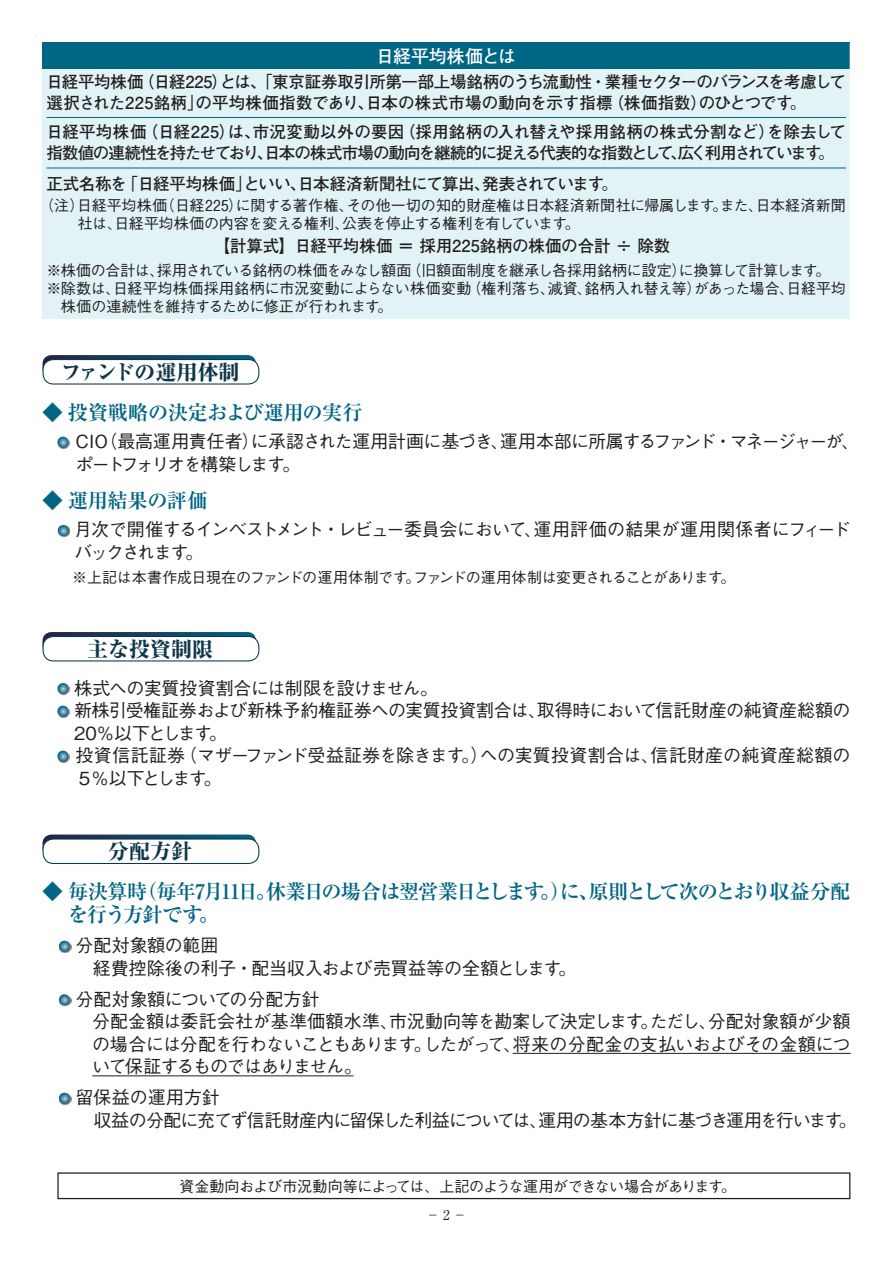
<style>
.page{position:relative;width:893px;height:1263px;background:#fff}
.page>*{position:absolute;margin:0;border:0;box-sizing:border-box;transform-origin:0 0}
.t1{font:800 21px "Ryumin Pro";color:#0e374a}
.t2{font:700 20.25px/23.2px "Ryumin Pro";letter-spacing:-.06em;color:#016584}
.t3{font:700 20.25px "Ryumin Pro";letter-spacing:-.02em;color:#016584}
.t4{font:700 20.25px "Ryumin Pro";letter-spacing:-.015em;color:#016584}
.t5{font:500 18px/22.5px "Gothic BBB Pro";letter-spacing:-.03em;color:#231f20}
.t6{font:500 18px/22.5px "Gothic BBB Pro";letter-spacing:-.06em;color:#231f20}
.t7{font:700 18px "Futo Go B101 Pro";letter-spacing:-.02em;color:#fff}
.t8{font:700 16.5px/21px "Futo Go B101 Pro";letter-spacing:-.03em;color:#231f20}
.t9{font:700 16.5px "Futo Go B101 Pro";letter-spacing:-.01em;color:#231f20}
.t10{font:500 15px/18px "Gothic BBB Pro";letter-spacing:-.025em;color:#231f20}
.t11{font:500 15px "Gothic BBB Pro";letter-spacing:-.005em;color:#231f20}
.t12{font:13.5px "Ryumin Pro";color:#231f20}
.s1{font-family:"Gothic BBB Pro";font-weight:500}
</style>
<div class="page">
<div style="left:42px;top:43px;width:808px;height:26px;background:#016584"></div>
<div style="left:42px;top:69px;width:808px;height:249px;background:#e2f3f6"></div>
<hr style="left:47px;top:117px;width:799px;height:1px;background:#016584">
<hr style="left:47px;top:168px;width:799px;height:1px;background:#016584">
<svg style="left:58px;top:437px;width:12px;height:12px"></svg>
<svg style="left:58px;top:525px;width:12px;height:12px"></svg>
<svg style="left:43px;top:355px;width:213px;height:11px"></svg>
<div style="left:43px;top:360px;width:216px;height:24px;background:#fff;border-radius:10px"></div>
<div style="left:43px;top:359px;width:216px;height:25px;border:1px solid #0e374a;border-radius:10px"></div>
<svg style="left:58px;top:683px;width:12px;height:12px"></svg>
<svg style="left:58px;top:706px;width:12px;height:12px"></svg>
<svg style="left:58px;top:751px;width:12px;height:12px"></svg>
<svg style="left:43px;top:632px;width:213px;height:11px"></svg>
<div style="left:43px;top:636px;width:216px;height:25px;background:#fff;border-radius:10px"></div>
<div style="left:43px;top:636px;width:216px;height:25px;border:1px solid #0e374a;border-radius:10px"></div>
<hr style="left:513px;top:1053px;width:338px;height:1px;background:#231f20">
<hr style="left:92px;top:1075px;width:261px;height:1px;background:#231f20">
<svg style="left:59px;top:941px;width:12px;height:12px"></svg>
<svg style="left:59px;top:994px;width:12px;height:12px"></svg>
<svg style="left:59px;top:1093px;width:12px;height:12px"></svg>
<svg style="left:43px;top:834px;width:213px;height:11px"></svg>
<div style="left:43px;top:839px;width:216px;height:24px;background:#fff;border-radius:10px"></div>
<div style="left:43px;top:838px;width:216px;height:26px;border:1px solid #0e374a;border-radius:10px"></div>
<div style="left:57px;top:1172px;width:793px;height:27px;border:1px solid #231f20"></div>
<p class="t7" style="left:376px;top:41px;width:141px">日経平均株価とは</p>
<p class="t8" style="left:47px;top:69px;width:801px">日経平均株価（日経225）とは、「東京証券取引所第一部上場銘柄のうち流動性・業種セクターのバランスを考慮して選択された225銘柄」の平均株価指数であり、日本の株式市場の動向を示す指標（株価指数）のひとつです。</p>
<p class="t8" style="left:47px;top:119px;width:801px">日経平均株価（日経225）は、市況変動以外の要因（採用銘柄の入れ替えや採用銘柄の株式分割など）を除去して指数値の連続性を持たせており、日本の株式市場の動向を継続的に捉える代表的な指数として、広く利用されています。</p>
<p class="t8" style="left:47px;top:171px;width:573px">正式名称を「日経平均株価」といい、日本経済新聞社にて算出、発表されています。</p>
<p class="t10" style="left:78px;top:194px;width:769px;text-indent:-39px">（注）日経平均株価（日経₂₂₅）に関する著作権、その他一切の知的財産権は日本経済新聞社に帰属します。また、日本経済新聞社は、日経平均株価の内容を変える権利、公表を停止する権利を有しています。</p>
<p class="t9" style="left:214px;top:233px;width:458px">【計算式】日経平均株価 ＝ 採用225銘柄の株価の合計 ÷ 除数</p>
<p class="t10" style="left:47px;top:260px;width:785px">※株価の合計は、採用されている銘柄の株価をみなし額面（旧額面制度を継承し各採用銘柄に設定）に換算して計算します。</p>
<p class="t11" style="left:47px;top:276px;width:801px">※ 除数は、日経平均株価採用銘柄に市況変動によらない株価変動（権利落ち、減資、銘柄入れ替え等）があった場合、日経平均</p>
<p class="t10" style="left:61px;top:296px;width:333px">株価の連続性を維持するために修正が行われます。</p>
<p class="t1" style="left:61px;top:355px;width:180px">ファンドの運用体制</p>
<p class="t3" style="left:43px;top:396px;width:322px"><span class="s1">◆</span> 投資戦略の決定および運用の実行</p>
<p class="t6" style="left:76px;top:428px;width:785px">CIO（最高運用責任者）に承認された運用計画に基づき、運用本部に所属するファンド・マネージャーが、ポートフォリオを構築します。</p>
<p class="t4" style="left:43px;top:484px;width:167px"><span class="s1">◆</span> 運用結果の評価</p>
<p class="t5" style="left:74px;top:516px;width:778px">月次で開催するインベストメント・レビュー委員会において、運用評価の結果が運用関係者にフィードバックされます｡</p>
<p class="t10" style="left:72px;top:567px;width:665px">※上記は本書作成日現在のファンドの運用体制です。ファンドの運用体制は変更されることがあります。</p>
<p class="t1" style="left:87px;top:632px;width:127px">主な投資制限</p>
<p class="t5" style="left:74px;top:674px;width:778px">株式への実質投資割合には制限を設けません。<br>新株引受権証券および新株予約権証券への実質投資割合は、取得時において信託財産の純資産総額の<br>20％以下とします。<br>投資信託証券（マザーファンド受益証券を除きます。）への実質投資割合は、信託財産の純資産総額の<br>５％以下とします。</p>
<p class="t1" style="left:108px;top:835px;width:85px">分配方針</p>
<p class="t2" style="left:68px;top:878px;width:784px;text-indent:-25px"><span class="s1">◆</span> 毎決算時（毎年7月11日。休業日の場合は翌営業日とします。）に、原則として次のとおり収益分配を行う方針です。</p>
<p class="t5" style="left:75px;top:932px;width:503px">分配対象額の範囲<br>　経費控除後の利子・配当収入および売買益等の全額とします。</p>
<p class="t5" style="left:92px;top:985px;width:760px;text-indent:-17px">分配対象額についての分配方針<br>分配金額は委託会社が基準価額水準、市況動向等を勘案して決定します。ただし、分配対象額が少額の場合には分配を行わないこともあります。したがって、将来の分配金の支払いおよびその金額について保証するものではありません。</p>
<p class="t5" style="left:75px;top:1084px;width:783px">留保益の運用方針<br>　 収益の分配に充てず信託財産内に留保した利益については、運用の基本方針に基づき運用を行います。</p>
<p class="t10" style="left:179px;top:1175px;width:558px">資金動向および市況動向等によっては、上記のような運用ができない場合があります。</p>
<p class="t12" style="left:426px;top:1204px;width:42px">－2－</p>
</div>
